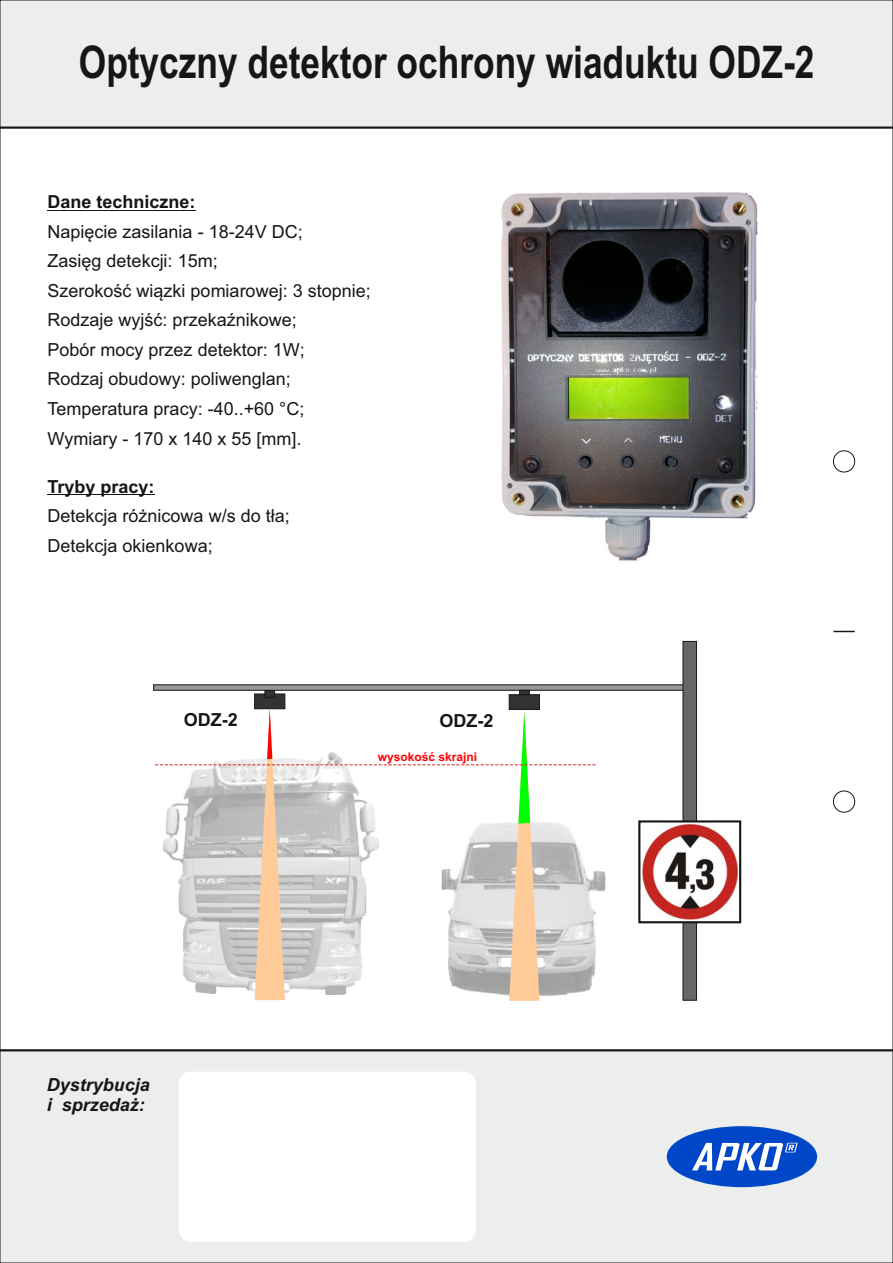
<style>
.page{position:relative;width:893px;height:1263px;background:#fff}
.page>*{position:absolute;margin:0;border:0;box-sizing:border-box;transform-origin:0 0}
.t1{font:700 45px "Arial";color:#151616;scale:.78 1}
.t2{font:18px/29.5px "Arial";color:#151616}
.t3{font:700 18px "Arial";color:#151616}
.t4{font:italic 700 18px/20.1px "Arial";color:#151616}
.t5{font:700 12px "Arial";color:#f00}
</style>
<div class="page">
<div style="left:0;top:1051px;width:893px;height:212px;background:#eceded"></div>
<div style="left:0;top:0;width:893px;height:126px;background:#eceded"></div>
<div style="left:833px;top:791px;width:22px;height:21px;border:1px solid #151616;border-radius:50%"></div>
<div style="left:833px;top:451px;width:22px;height:21px;border:1px solid #151616;border-radius:50%"></div>
<svg style="left:833px;top:631px;width:22px;height:1px"></svg>
<hr style="left:0;top:1049px;width:893px;height:2px;background:#151616">
<hr style="left:0;top:126px;width:893px;height:3px;background:#151616">
<svg style="left:179px;top:1071px;width:297px;height:171px"></svg>
<hr style="left:48px;top:210px;width:148px;height:1px;background:#151616">
<hr style="left:48px;top:494px;width:107px;height:1px;background:#151616">
<div style="left:667px;top:1126px;width:150px;height:61px;background:#0046c8;border:2px solid #004bc8;border-radius:50%"></div>
<svg style="left:692px;top:1143px;width:106px;height:27px"></svg>
<img style="left:501px;top:192px;width:257px;height:369px">
<img style="left:697px;top:824px;width:41px;height:96px">
<div style="left:638px;top:820px;width:103px;height:103px;border:2px solid #151616"></div>
<svg style="left:153px;top:641px;width:544px;height:360px"></svg>
<h1 class="t1" style="left:79px;top:45px;width:944px">Optyczny detektor ochrony wiaduktu ODZ-2</h1>
<p class="t3" style="left:48px;top:195px;width:150px">Dane techniczne:</p>
<p class="t2" style="left:48px;top:218px;width:325px">Napięcie zasilania - 18-24V DC;<br>Zasięg detekcji: 15m;<br>Szerokość wiązki pomiarowej: 3 stopnie;<br>Rodzaje wyjść: przekaźnikowe;<br>Pobór mocy przez detektor: 1W;<br>Rodzaj obudowy: poliwenglan;<br>Temperatura pracy: -40..+60 °C;<br>Wymiary - 170 x 140 x 55 [mm].</p>
<p class="t3" style="left:48px;top:480px;width:109px">Tryby pracy:</p>
<p class="t2" style="left:48px;top:503px;width:244px">Detekcja różnicowa w/s do tła;<br>Detekcja okienkowa;</p>
<p class="t3" style="left:184px;top:713px;width:55px">ODZ-2</p>
<p class="t3" style="left:439px;top:714px;width:55px">ODZ-2</p>
<p class="t4" style="left:47px;top:1076px;width:105px">Dystrybucja i sprzedaż:</p>
<p class="t5" style="left:378px;top:752px;width:101px">wysokość skrajni</p>
</div>
